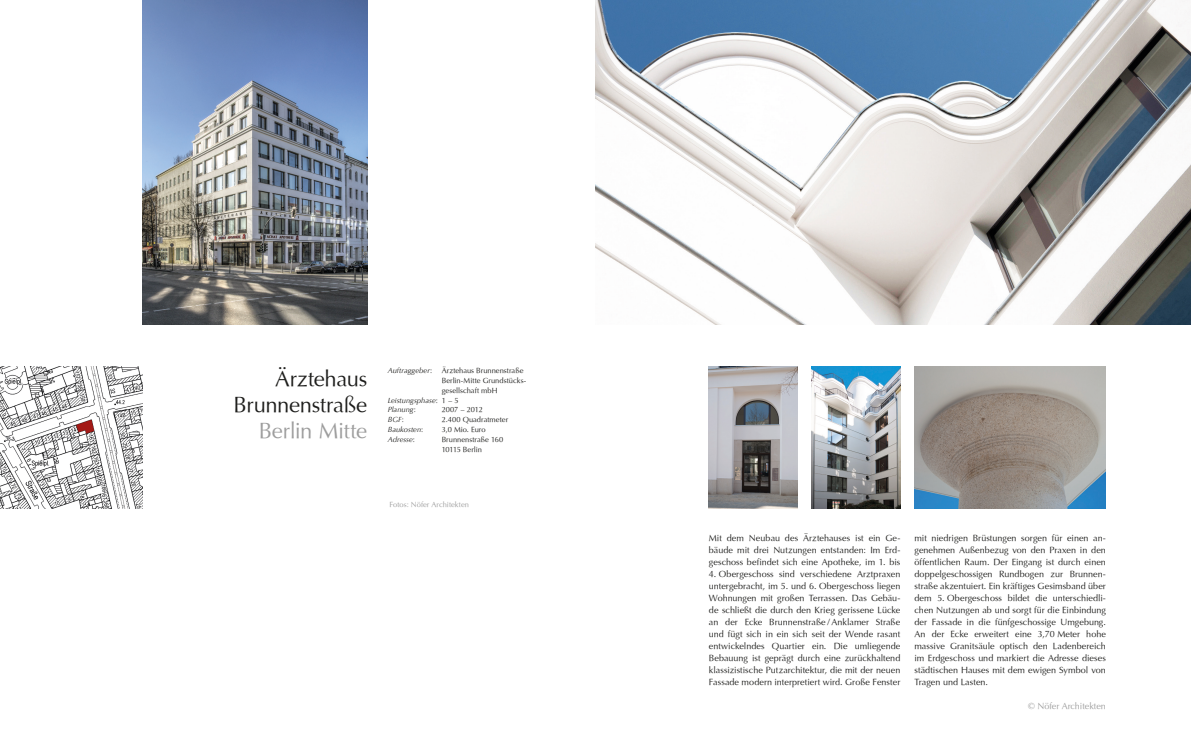
<style>
.page{position:relative;width:1191px;height:738px;background:#fff}
.page>*{position:absolute;margin:0;border:0;box-sizing:border-box;transform-origin:0 0}
.Nöfer_Überschrift{font:22px "Optima";letter-spacing:-.015em;color:#1d1d1b}
.Nöfer_Überschrift-2{font:22px "Optima";letter-spacing:-.015em;color:#9d9d9d}
.Nöfer_Fließtext{font:9px/12px "Optima";letter-spacing:.005em;color:#1d1d1b;text-align:justify}
.Stresemann__Eigensch{font:9px "Optima";color:#9d9d9d}
.Nöfer_Infoblock{font:7.5px/9.8px "Optima";color:#1d1d1b}
.Nöfer_Infoblock-2{font:italic 7.5px "Optima";color:#1d1d1b}
.Nöfer_Infoblock-3{font:7.5px "Optima";letter-spacing:.005em;color:#9d9d9d}
.Nöfer_Infoblock-4{font:7.5px "Optima";letter-spacing:-.02em;color:#1d1d1b}
.s1{font-style:normal}
</style>
<div class="page">
<img style="left:595px;top:0;width:596px;height:324px">
<img style="left:142px;top:0;width:225px;height:324px">
<img style="left:709px;top:366px;width:88px;height:142px">
<img style="left:811px;top:366px;width:89px;height:142px">
<img style="left:914px;top:366px;width:192px;height:142px">
<img style="left:0;top:366px;width:142px;height:142px">
<p class="Nöfer_Überschrift" style="left:275px;top:366px;width:93px">Ärztehaus</p>
<p class="Nöfer_Überschrift" style="left:233px;top:392px;width:135px">Brunnenstraße</p>
<p class="Nöfer_Überschrift-2" style="left:259px;top:418px;width:110px">Berlin Mitte</p>
<p class="Nöfer_Infoblock-2" style="left:388px;top:366px;width:46px">Auftraggeber<span class="s1">:</span></p>
<p class="Nöfer_Infoblock" style="left:442px;top:365px;width:83px">Ärztehaus Brunnenstraße</p>
<p class="Nöfer_Infoblock" style="left:442px;top:375px;width:86px">Berlin-Mitte Grundstücks&shy;gesellschaft mbH</p>
<p class="Nöfer_Infoblock-2" style="left:388px;top:395px;width:72px">Leistungsphase<span class="s1">: 1 – 5</span></p>
<p class="Nöfer_Infoblock-2" style="left:388px;top:405px;width:30px">Planung<span class="s1">:</span></p>
<p class="Nöfer_Infoblock-4" style="left:442px;top:405px;width:43px">2007 – 2012</p>
<p class="Nöfer_Infoblock-2" style="left:388px;top:415px;width:18px">BGF<span class="s1">:</span></p>
<p class="Nöfer_Infoblock" style="left:442px;top:414px;width:68px">2.400 Quadratmeter</p>
<p class="Nöfer_Infoblock-2" style="left:388px;top:424px;width:37px">Baukosten<span class="s1">:</span></p>
<p class="Nöfer_Infoblock" style="left:442px;top:424px;width:45px">3,0 Mio. Euro</p>
<p class="Nöfer_Infoblock-2" style="left:388px;top:434px;width:29px">Adresse<span class="s1">:</span></p>
<p class="Nöfer_Infoblock" style="left:442px;top:434px;width:63px">Brunnenstraße 160</p>
<p class="Nöfer_Infoblock-4" style="left:442px;top:444px;width:42px">10115 Berlin</p>
<p class="Nöfer_Infoblock-3" style="left:389px;top:499px;width:81px">Fotos: Nöfer Architekten</p>
<p class="Nöfer_Fließtext" style="left:709px;top:531px;width:193px">Mit dem Neubau des Ärztehauses ist ein Ge&shy;bäude mit drei Nutzungen entstanden: Im Erd&shy;geschoss befindet sich eine Apotheke, im 1. bis</p>
<p class="Nöfer_Fließtext" style="left:709px;top:567px;width:193px">4. Obergeschoss sind verschiedene Arztpraxen untergebracht, im 5. und 6. Obergeschoss liegen Wohnungen mit großen Terrassen. Das Gebäu&shy;de schließt die durch den Krieg gerissene Lücke an der Ecke Brunnenstraße / Anklamer Straße und fügt sich in ein sich seit der Wende rasant entwickelndes Quartier ein. Die umliegende Bebauung ist geprägt durch eine zurückhaltend klassizistische Putzarchitektur, die mit der neuen Fassade modern interpretiert wird. Große Fenster</p>
<p class="Nöfer_Fließtext" style="left:914px;top:531px;width:193px">mit niedrigen Brüstungen sorgen für einen an&shy;genehmen Außenbezug von den Praxen in den öffentlichen Raum. Der Eingang ist durch einen doppelgeschossigen Rundbogen zur Brunnen&shy;straße akzentuiert. Ein kräftiges Gesimsband über dem 5. Obergeschoss bildet die unterschiedli&shy;chen Nutzungen ab und sorgt für die Einbindung der Fassade in die fünfgeschossige Umgebung.<br>An der Ecke erweitert eine 3,70 Meter hohe massive Granitsäule optisch den Ladenbereich im Erdgeschoss und markiert die Adresse dieses städtischen Hauses mit dem ewigen Symbol von Tragen und Lasten.</p>
<p class="Stresemann__Eigensch" style="left:1028px;top:700px;width:79px">© Nöfer Architekten</p>
</div>
